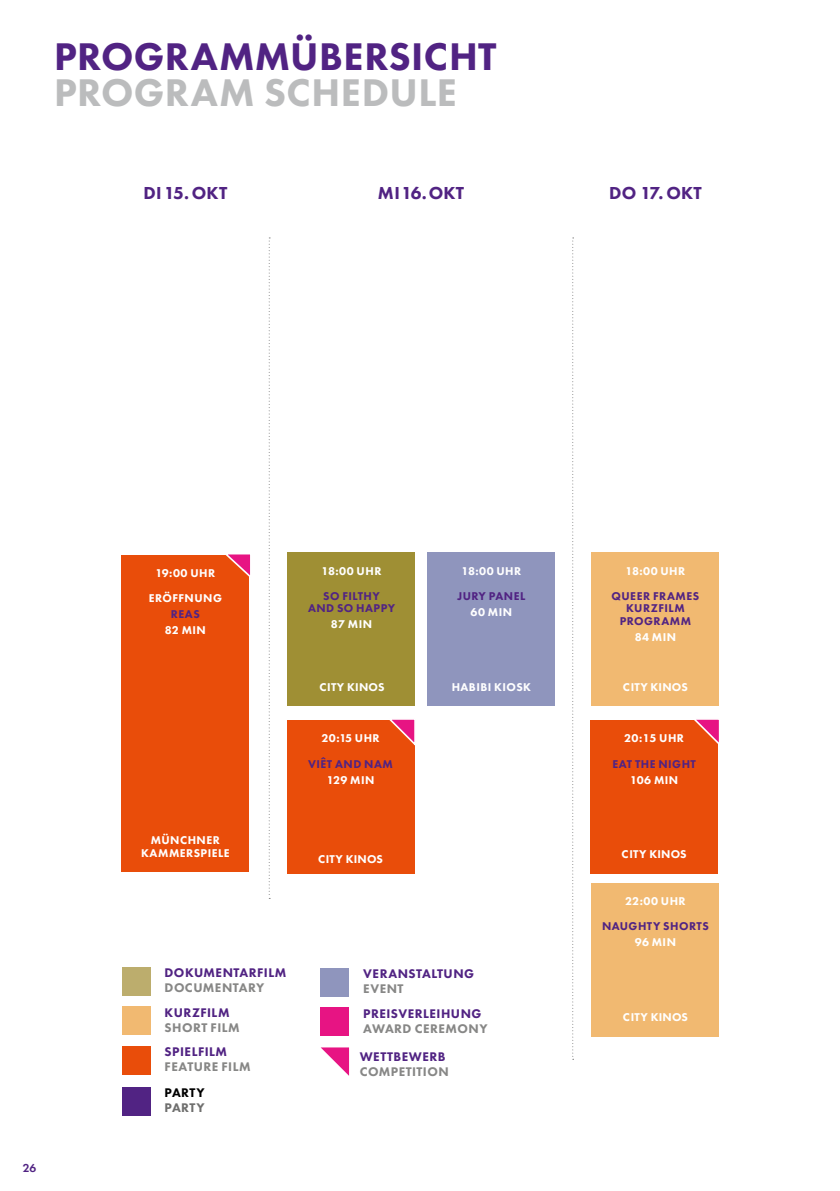
<style>
.page{position:relative;width:840px;height:1191px;background:#fff}
.page>*{position:absolute;margin:0;border:0;box-sizing:border-box;transform-origin:0 0}
.t1{font:800 40px "Futura PT";letter-spacing:.01em;color:#512383}
.t2{font:800 40px "Futura PT";letter-spacing:.01em;color:#bbbcbd}
.t3{font:800 18px "Futura PT";letter-spacing:.01em;color:#512383}
.t4{font:800 13px "Futura PT";letter-spacing:.035em;color:#512383}
.t5{font:800 13px "Futura PT";letter-spacing:.035em;color:#878786}
.t6{font:800 13px "Futura PT";letter-spacing:.035em;color:#000}
.t7{font:800 13px "Futura PT";letter-spacing:.035em;color:#6f6f6e}
.t8{font:600 12px "Futura PT";color:#512383}
.t9{font:800 11.6px/25.2px "Futura PT";letter-spacing:.035em;color:#fff;text-align:center}
.t10{font:800 11.6px/12.6px "Futura PT";letter-spacing:.04em;color:#512383;text-align:center}
.t11{font:800 11.6px "Futura PT";letter-spacing:.015em;color:#fff}
.t12{font:800 11.6px "Futura PT";letter-spacing:.015em;color:#512383}
</style>
<div class="page">
<div style="left:122px;top:1046px;width:28px;height:28px;background:#e94d0a"></div>
<div style="left:122px;top:967px;width:28px;height:28px;background:#bcad6d"></div>
<div style="left:122px;top:1006px;width:28px;height:29px;background:#f1b971"></div>
<div style="left:122px;top:1087px;width:28px;height:28px;background:#512383"></div>
<svg style="left:320px;top:1047px;width:29px;height:28px"></svg>
<div style="left:320px;top:968px;width:29px;height:28px;background:#8f95bd"></div>
<div style="left:320px;top:1007px;width:29px;height:29px;background:#e71483"></div>
<svg style="left:268px;top:237px;width:2px;height:662px"></svg>
<div style="left:591px;top:553px;width:127px;height:153px;background:#f1b971"></div>
<div style="left:590px;top:720px;width:127px;height:153px;background:#e94d0a"></div>
<svg style="left:694px;top:719px;width:25px;height:29px"></svg>
<div style="left:287px;top:720px;width:127px;height:153px;background:#e94d0a"></div>
<svg style="left:389px;top:719px;width:26px;height:29px"></svg>
<div style="left:427px;top:553px;width:128px;height:153px;background:#8f95bd"></div>
<div style="left:286px;top:553px;width:128px;height:153px;background:#9f8f34"></div>
<div style="left:121px;top:555px;width:128px;height:317px;background:#e94d0a"></div>
<svg style="left:226px;top:554px;width:25px;height:23px"></svg>
<svg style="left:572px;top:237px;width:1px;height:820px"></svg>
<div style="left:591px;top:883px;width:128px;height:153px;background:#f1b971"></div>
<h1 class="t1" style="left:54px;top:31px;width:443px">PROGRAMMÜBERSICHT</h1>
<h1 class="t2" style="left:54px;top:67px;width:404px">PROGRAM SCHEDULE</h1>
<h2 class="t3" style="left:143px;top:181px;width:85px">DI 15. OKT</h2>
<h2 class="t3" style="left:378px;top:181px;width:87px">MI 16. OKT</h2>
<h2 class="t3" style="left:608px;top:181px;width:94px">DO 17. OKT</h2>
<p class="t8" style="left:23px;top:1160px;width:15px">26</p>
<p class="t9" style="left:149px;top:560px;width:75px">19:00 UHR<br>ERÖFFNUNG</p>
<p class="t10" style="left:171px;top:608px;width:30px">REAS</p>
<p class="t9" style="left:165px;top:618px;width:43px">82 MIN</p>
<p class="t9" style="left:141px;top:833px;width:90px;line-height:12.6px">MÜNCHNER<br>KAMMERSPIELE</p>
<p class="t9" style="left:321px;top:558px;width:61px">18:00 UHR</p>
<p class="t10" style="left:308px;top:589px;width:88px">SO FILTHY<br>AND SO HAPPY</p>
<p class="t9" style="left:331px;top:611px;width:43px">87 MIN</p>
<p class="t11" style="left:319px;top:679px;width:66px">CITY KINOS</p>
<p class="t9" style="left:321px;top:725px;width:60px">20:15 UHR</p>
<p class="t10" style="left:308px;top:757px;width:86px">VIÊT AND NAM</p>
<p class="t9" style="left:326px;top:767px;width:49px">129 MIN</p>
<p class="t11" style="left:318px;top:852px;width:66px">CITY KINOS</p>
<p class="t9" style="left:461px;top:558px;width:61px">18:00 UHR</p>
<p class="t10" style="left:457px;top:589px;width:69px">JURY PANEL</p>
<p class="t9" style="left:470px;top:599px;width:43px">60 MIN</p>
<p class="t9" style="left:451px;top:674px;width:81px">HABIBI KIOSK</p>
<p class="t4" style="left:164px;top:964px;width:123px">DOKUMENTARFILM</p>
<p class="t5" style="left:164px;top:979px;width:101px">DOCUMENTARY</p>
<p class="t4" style="left:164px;top:1004px;width:66px">KURZFILM</p>
<p class="t5" style="left:164px;top:1019px;width:77px">SHORT FILM</p>
<p class="t4" style="left:164px;top:1043px;width:64px">SPIELFILM</p>
<p class="t5" style="left:164px;top:1058px;width:87px">FEATURE FILM</p>
<p class="t6" style="left:164px;top:1084px;width:41px">PARTY</p>
<p class="t7" style="left:164px;top:1099px;width:41px">PARTY</p>
<p class="t4" style="left:363px;top:965px;width:112px">VERANSTALTUNG</p>
<p class="t5" style="left:363px;top:980px;width:42px">EVENT</p>
<p class="t4" style="left:363px;top:1005px;width:120px">PREISVERLEIHUNG</p>
<p class="t5" style="left:363px;top:1020px;width:126px">AWARD CEREMONY</p>
<p class="t4" style="left:359px;top:1048px;width:87px">WETTBEWERB</p>
<p class="t5" style="left:359px;top:1063px;width:90px">COMPETITION</p>
<p class="t9" style="left:625px;top:558px;width:61px">18:00 UHR</p>
<p class="t10" style="left:611px;top:589px;width:89px">QUEER FRAMES<br>KURZFILM<br>PROGRAMM</p>
<p class="t9" style="left:634px;top:624px;width:43px">84 MIN</p>
<p class="t11" style="left:622px;top:679px;width:66px">CITY KINOS</p>
<p class="t9" style="left:623px;top:725px;width:61px">20:15 UHR</p>
<p class="t10" style="left:612px;top:757px;width:85px">EAT THE NIGHT</p>
<p class="t9" style="left:629px;top:767px;width:50px">106 MIN</p>
<p class="t12" style="left:621px;top:760px;width:66px">CITY KINOS</p>
<p class="t11" style="left:621px;top:847px;width:66px">CITY KINOS</p>
<p class="t9" style="left:624px;top:888px;width:62px">22:00 UHR</p>
<p class="t10" style="left:601px;top:920px;width:108px">NAUGHTY SHORTS</p>
<p class="t9" style="left:634px;top:929px;width:43px">96 MIN</p>
<p class="t11" style="left:622px;top:1009px;width:66px">CITY KINOS</p>
</div>
